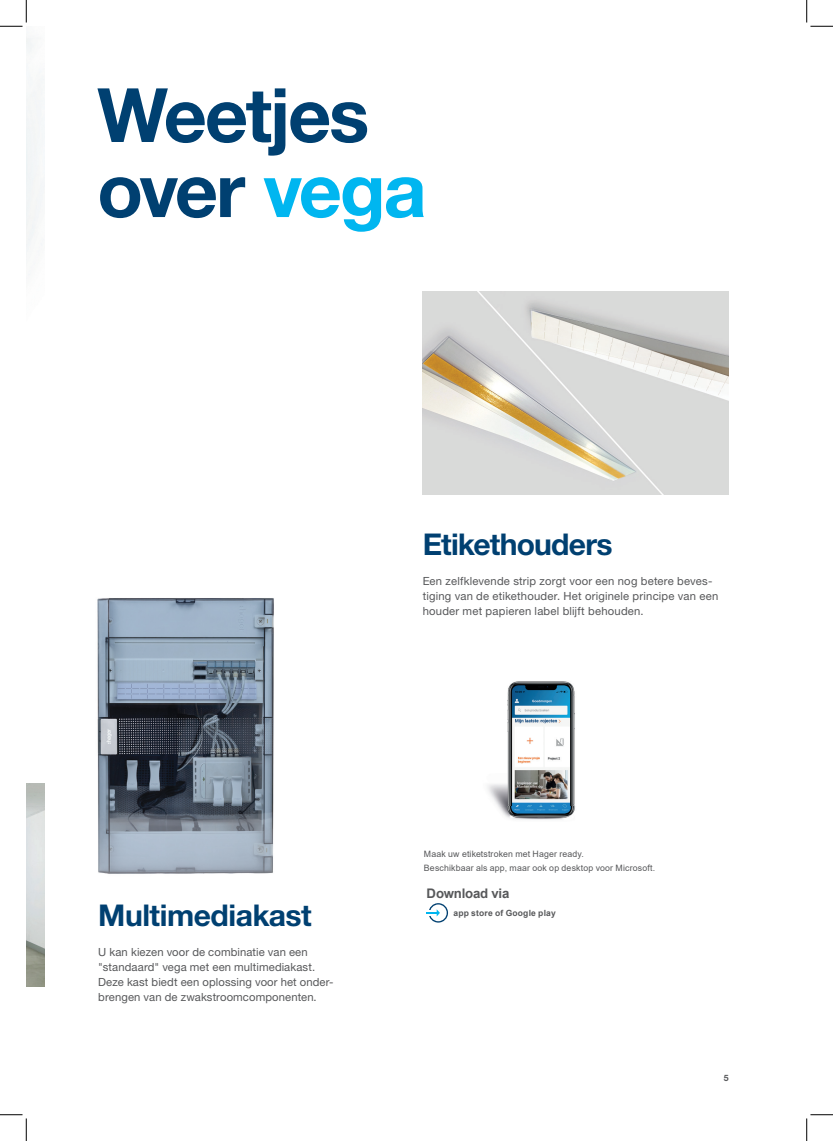
<style>
.page{position:relative;width:833px;height:1141px;background:#fff}
.page>*{position:absolute;margin:0;border:0;box-sizing:border-box;transform-origin:0 0}
.t1{font:700 75px/75px "Helvetica Neue LTW1 G";letter-spacing:-.03em;color:#004071}
.t2{font:700 30px "Helvetica Neue LTW1 G";letter-spacing:-.02em;color:#004071}
.t3{font:700 13.25px "Arial";letter-spacing:-.015em;color:#57585a}
.t4{font:11.25px/15px "Helvetica Neue LTW1 G";letter-spacing:.015em;color:#57585a}
.t5{font:8.75px/13.8px "Arial";letter-spacing:.015em;color:#57585a}
.t6{font:700 8.75px "Helvetica Neue LTW1 G";color:#57585a}
.t7{font:700 8.5px "Arial";letter-spacing:.025em;color:#57585a}
.s1{color:#00b6f0}
</style>
<div class="page">
<img style="left:97px;top:598px;width:177px;height:276px">
<img style="left:422px;top:291px;width:306px;height:203px">
<img style="left:26px;top:783px;width:18px;height:203px">
<svg style="left:426px;top:903px;width:22px;height:19px"></svg>
<img style="left:487px;top:681px;width:89px;height:139px">
<svg style="left:0;top:0;width:27px;height:27px"></svg>
<svg style="left:0;top:1114px;width:27px;height:26px"></svg>
<svg style="left:806px;top:0;width:26px;height:27px"></svg>
<svg style="left:806px;top:1114px;width:26px;height:26px"></svg>
<h1 class="t1" style="left:97px;top:77px;width:331px">Weetjes over <span class="s1">vega</span></h1>
<h2 class="t2" style="left:422px;top:525px;width:191px">Etikethouders</h2>
<p class="t4" style="left:422px;top:573px;width:297px">Een zelfklevende strip zorgt voor een nog betere beves&shy;tiging van de etikethouder. Het originele principe van een houder met papieren label blijft behouden.</p>
<h2 class="t2" style="left:98px;top:896px;width:215px">Multimediakast</h2>
<p class="t4" style="left:98px;top:944px;width:236px">U kan kiezen voor de combinatie van een "standaard" vega met een multimediakast.<br>Deze kast biedt een oplossing voor het onder&shy;brengen van de zwakstroomcomponenten.</p>
<p class="t5" style="left:423px;top:846px;width:232px">Maak uw etiketstroken met Hager ready.<br>Beschikbaar als app, maar ook op desktop voor Microsoft.</p>
<p class="t3" style="left:426px;top:883px;width:84px">Download via</p>
<p class="t7" style="left:453px;top:906px;width:104px">app store of Google play</p>
<p class="t6" style="left:723px;top:1072px;width:6px">5</p>
</div>
